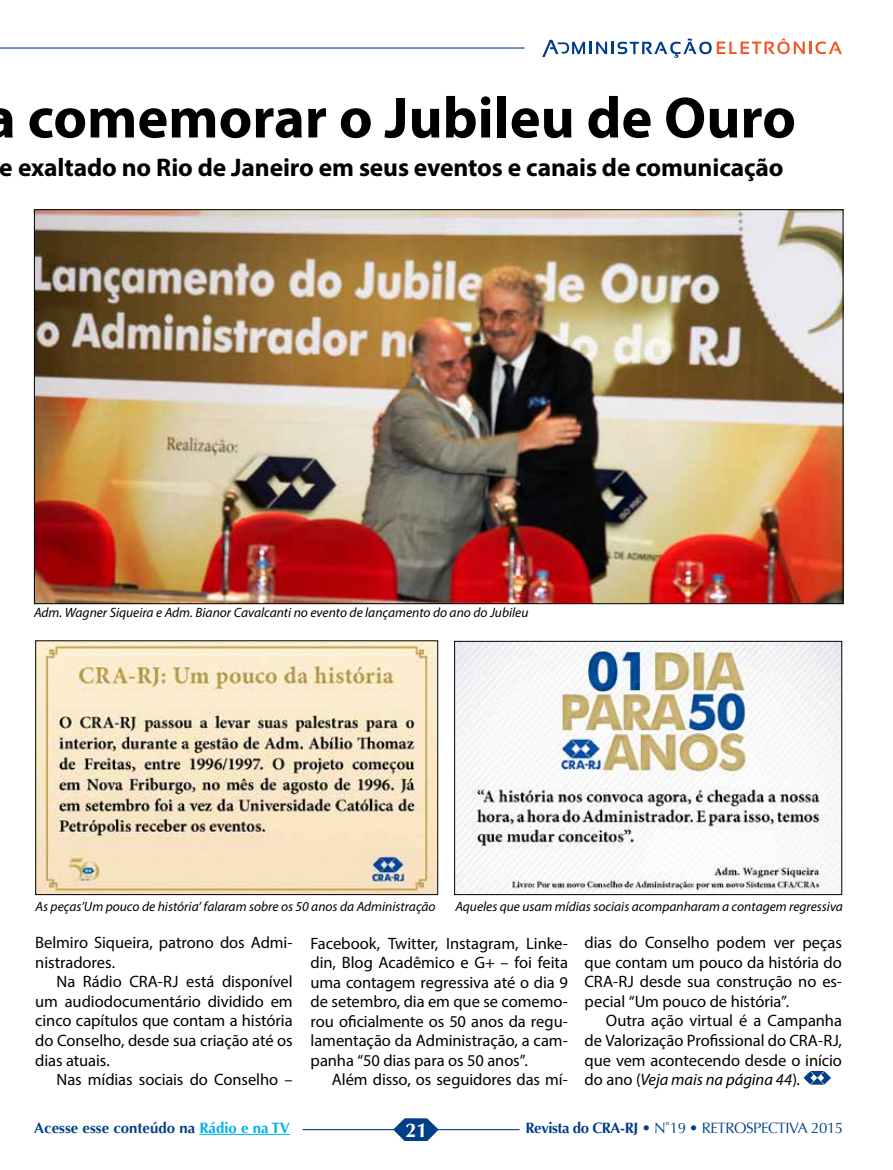
<style>
.page{position:relative;width:893px;height:1170px;background:#fff}
.page>*{position:absolute;margin:0;border:0;box-sizing:border-box;transform-origin:0 0}
.t1{font:700 58.5px "Myriad Pro";color:#000}
.t2{font:700 25.5px "Myriad Pro";letter-spacing:-.005em;color:#000}
.t3{font:700 19.8px "Optima";color:#fff}
.t4{font:16.5px/19.5px "Myriad Pro";letter-spacing:-.005em;color:#000;text-align:justify}
.t5{font:15px "Optima";letter-spacing:-.03em;color:#003e88}
.t6{font:700 15px "Optima";color:#003e88}
.t7{font:italic 13.5px "Myriad Pro";color:#000}
.s1{font-style:italic}
.s2{color:#00aeef}
.s3{font-weight:700}
</style>
<div class="page">
<svg style="left:542px;top:38px;width:300px;height:20px"></svg>
<hr style="left:0;top:47px;width:524px;height:2px;background:#003e88">
<hr style="left:303px;top:1128px;width:217px;height:2px;background:#003e88">
<svg style="left:393px;top:1118px;width:46px;height:22px"></svg>
<hr style="left:199px;top:1133px;width:91px;height:1px;background:#00aeef">
<img style="left:36px;top:211px;width:805px;height:391px">
<img style="left:37px;top:642px;width:399px;height:250px">
<img style="left:456px;top:643px;width:384px;height:249px">
<div style="left:454px;top:641px;width:388px;height:253px;border:1px solid #000"></div>
<svg style="left:804px;top:1071px;width:27px;height:13px"></svg>
<h1 class="t1" style="left:28px;top:80px;width:770px">comemorar o Jubileu de Ouro</h1>
<h2 class="t2" style="left:0;top:151px;width:785px">e exaltado no Rio de Janeiro em seus eventos e canais de comunicação</h2>
<p class="t7" style="left:34px;top:604px;width:496px">Adm. Wagner Siqueira e Adm. Bianor Cavalcanti no evento de lançamento do ano do Jubileu</p>
<p class="t7" style="left:35px;top:898px;width:402px">As peças’Um pouco de história’ falaram sobre os 50 anos da Administração</p>
<p class="t7" style="left:455px;top:898px;width:389px">Aqueles que usam mídias sociais acompanharam a contagem regressiva</p>
<p class="t4" style="left:585px;top:932px;width:259px">dias do Conselho podem ver peças que contam um pouco da história do CRA-RJ desde sua construção no es&shy;pecial “Um pouco de história”.</p>
<p class="t4" style="left:585px;top:1010px;width:259px;text-indent:21px">Outra ação virtual é a Campanha de Valorização Profissional do CRA-RJ, que vem acontecendo desde o início do ano (<span class="s1">Veja mais na página 44</span>).</p>
<p class="t4" style="left:35px;top:932px;width:259px">Belmiro Siqueira, patrono dos Admi&shy;nistradores.</p>
<p class="t4" style="left:35px;top:971px;width:259px;text-indent:21px">Na Rádio CRA-RJ está disponível um audiodocumentário dividido em cinco capítulos que contam a história do Conselho, desde sua criação até os dias atuais.</p>
<p class="t4" style="left:57px;top:1069px;width:238px">Nas mídias sociais do Conselho –</p>
<p class="t4" style="left:311px;top:933px;width:259px">Facebook, Twitter, Instagram, Linke&shy;din, Blog Acadêmico e G+ – foi feita uma contagem regressiva até o dia 9 de setembro, dia em que se comemo&shy;rou oficialmente os 50 anos da regu&shy;lamentação da Administração, a cam&shy;panha “50 dias para os 50 anos”.</p>
<p class="t4" style="left:332px;top:1069px;width:238px">Além disso, os seguidores das mí-</p>
<p class="t6" style="left:34px;top:1118px;width:257px">Acesse esse conteúdo na <span class="s2">Rádio e na TV</span></p>
<p class="t3" style="left:406px;top:1118px;width:24px">21</p>
<p class="t5" style="left:526px;top:1118px;width:319px"><span class="s3">Revista do CRA-RJ</span> • N˚19 • RETROSPECTIVA 2015</p>
</div>
